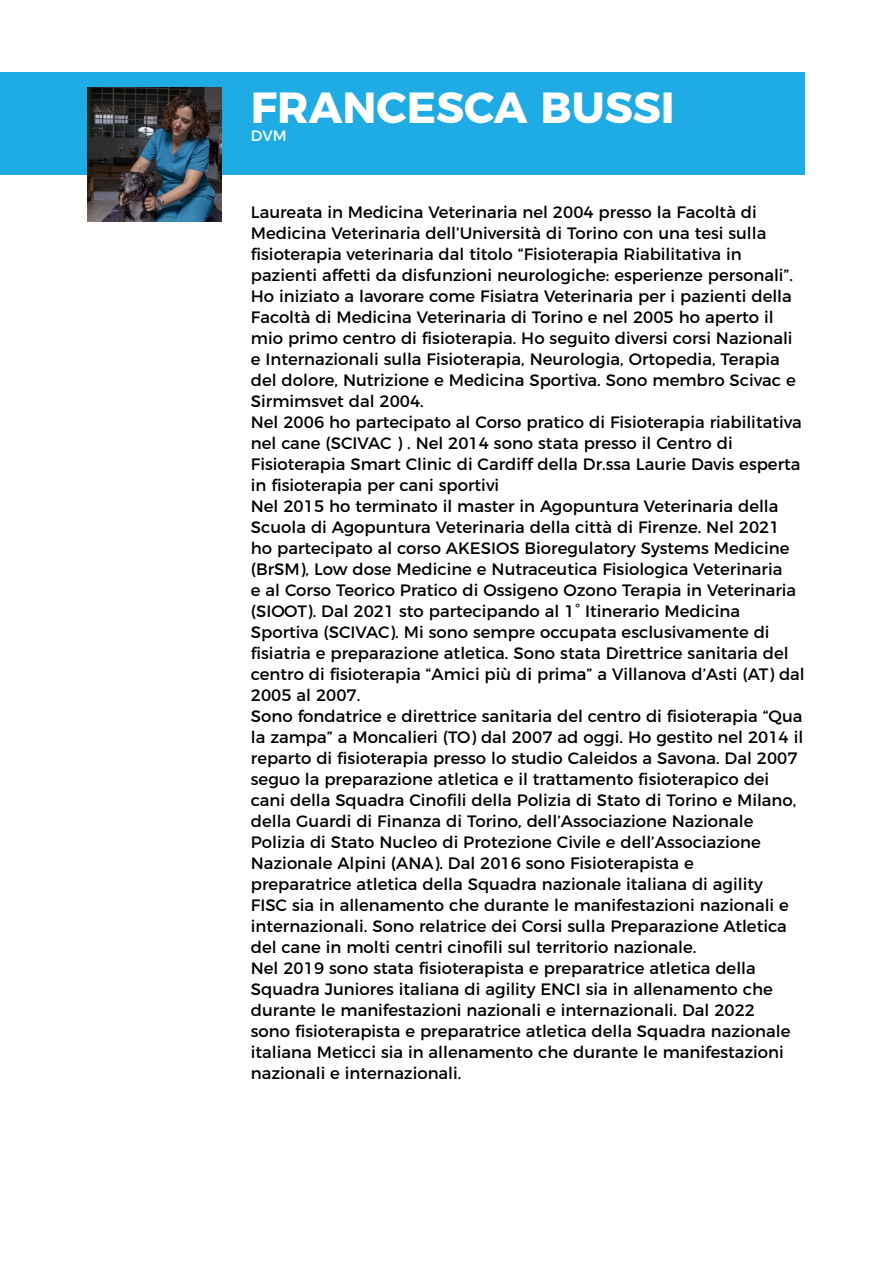
<style>
.page{position:relative;width:893px;height:1263px;background:#fff}
.page>*{position:absolute;margin:0;border:0;box-sizing:border-box;transform-origin:0 0}
.t1{font:700 43.5px "Montserrat";color:#fff}
.t2{font:16.5px/21px "Montserrat";color:#000}
.t3{font:15px "Montserrat";color:#fff}
</style>
<div class="page">
<div style="left:0;top:72px;width:805px;height:102px;background:#1fabe4"></div>
<img style="left:87px;top:87px;width:134px;height:134px">
<h1 class="t1" style="left:251px;top:72px;width:425px">FRANCESCA BUSSI</h1>
<p class="t3" style="left:251px;top:124px;width:37px">DVM</p>
<p class="t2" style="left:251px;top:200px;width:555px">Laureata in Medicina Veterinaria nel 2004 presso la Facoltà di Medicina Veterinaria dell’Università di Torino con una tesi sulla fisioterapia veterinaria dal titolo “Fisioterapia Riabilitativa in pazienti affetti da disfunzioni neurologiche: esperienze personali”.<br>Ho iniziato a lavorare come Fisiatra Veterinaria per i pazienti della Facoltà di Medicina Veterinaria di Torino e nel 2005 ho aperto il mio primo centro di fisioterapia. Ho seguito diversi corsi Nazionali e Internazionali sulla Fisioterapia, Neurologia, Ortopedia, Terapia del dolore, Nutrizione e Medicina Sportiva. Sono membro Scivac e Sirmimsvet dal 2004.<br>Nel 2006 ho partecipato al Corso pratico di Fisioterapia riabilitativa nel cane (SCIVAC ) . Nel 2014 sono stata presso il Centro di Fisioterapia Smart Clinic di Cardiff della Dr.ssa Laurie Davis esperta in fisioterapia per cani sportivi<br>Nel 2015 ho terminato il master in Agopuntura Veterinaria della Scuola di Agopuntura Veterinaria della città di Firenze. Nel 2021 ho partecipato al corso AKESIOS Bioregulatory Systems Medicine (BrSM), Low dose Medicine e Nutraceutica Fisiologica Veterinaria<br>e al Corso Teorico Pratico di Ossigeno Ozono Terapia in Veterinaria (SIOOT). Dal 2021 sto partecipando al 1° Itinerario Medicina Sportiva (SCIVAC). Mi sono sempre occupata esclusivamente di fisiatria e preparazione atletica. Sono stata Direttrice sanitaria del centro di fisioterapia “Amici più di prima” a Villanova d’Asti (AT) dal 2005 al 2007.<br>Sono fondatrice e direttrice sanitaria del centro di fisioterapia “Qua la zampa” a Moncalieri (TO) dal 2007 ad oggi. Ho gestito nel 2014 il reparto di fisioterapia presso lo studio Caleidos a Savona. Dal 2007 seguo la preparazione atletica e il trattamento fisioterapico dei cani della Squadra Cinofili della Polizia di Stato di Torino e Milano, della Guardi di Finanza di Torino, dell’Associazione Nazionale Polizia di Stato Nucleo di Protezione Civile e dell’Associazione Nazionale Alpini (ANA). Dal 2016 sono Fisioterapista e<br>preparatrice atletica della Squadra nazionale italiana di agility<br>FISC sia in allenamento che durante le manifestazioni nazionali e internazionali. Sono relatrice dei Corsi sulla Preparazione Atletica del cane in molti centri cinofili sul territorio nazionale.<br>Nel 2019 sono stata fisioterapista e preparatrice atletica della Squadra Juniores italiana di agility ENCI sia in allenamento che durante le manifestazioni nazionali e internazionali. Dal 2022<br>sono fisioterapista e preparatrice atletica della Squadra nazionale italiana Meticci sia in allenamento che durante le manifestazioni nazionali e internazionali.</p>
</div>
